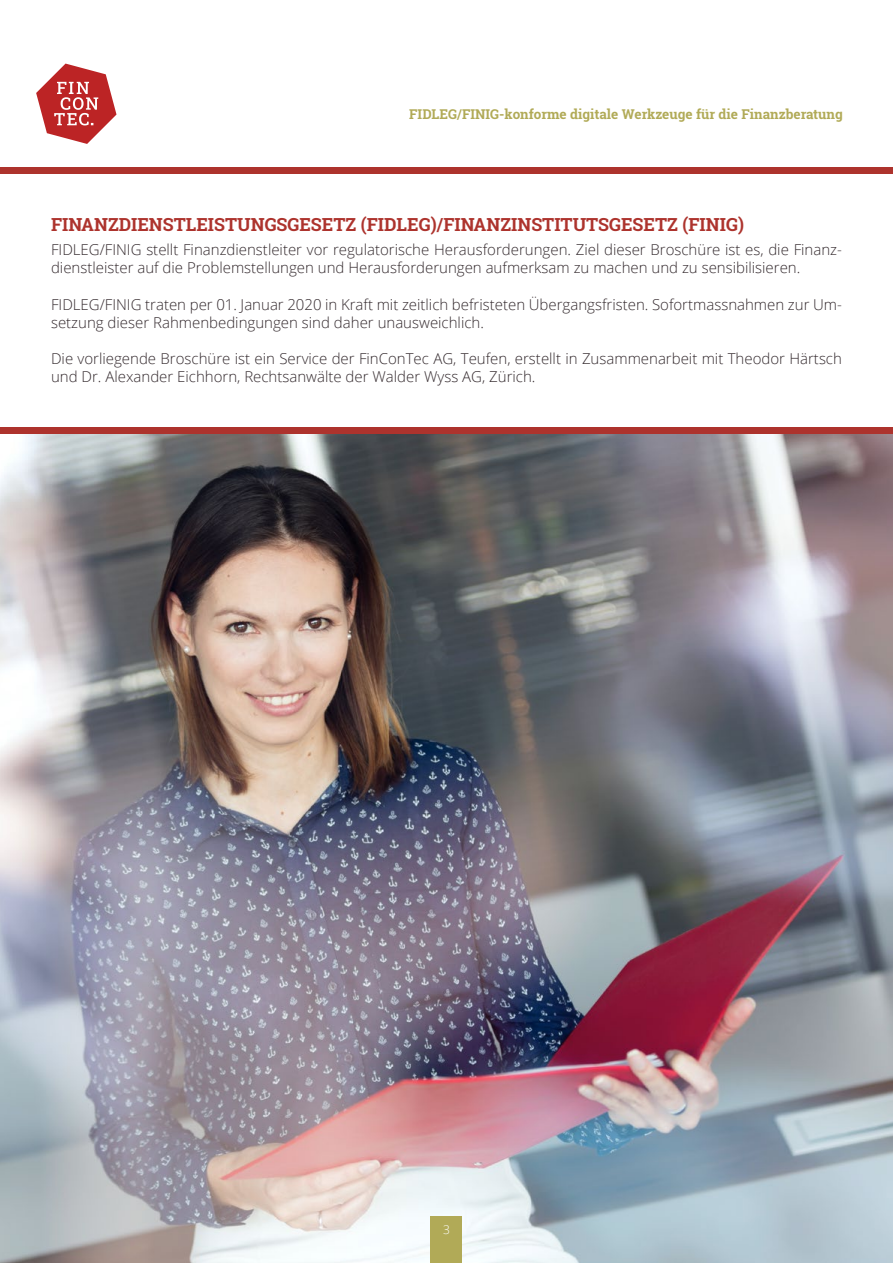
<style>
.page{position:relative;width:893px;height:1263px;background:#fff}
.page>*{position:absolute;margin:0;border:0;box-sizing:border-box;transform-origin:0 0}
.t1{font:700 18px "Roboto Slab";color:#ad332d}
.t2{font:300 15px/18px "Open Sans";color:#352b2f}
.t3{font:700 13.5px "Roboto Slab";color:#b1aa57}
.t4{font:300 12px "Open Sans";color:#fff}
</style>
<div class="page">
<img style="left:0;top:434px;width:893px;height:829px">
<div style="left:431px;top:1217px;width:31px;height:46px;background:#b1aa57"></div>
<svg style="left:36px;top:64px;width:81px;height:80px"></svg>
<div style="left:0;top:167px;width:893px;height:7px;background:#ad332d"></div>
<div style="left:0;top:427px;width:893px;height:7px;background:#ad332d"></div>
<p class="t3" style="left:409px;top:105px;width:435px">FIDLEG/FINIG-konforme digitale Werkzeuge für die Finanzberatung</p>
<p class="t1" style="left:51px;top:213px;width:695px">FINANZDIENSTLEISTUNGSGESETZ (FIDLEG)/FINANZINSTITUTSGESETZ (FINIG)</p>
<p class="t2" style="left:51px;top:241px;width:792px">FIDLEG/FINIG stellt Finanzdienstleiter vor regulatorische Herausforderungen. Ziel dieser Broschüre ist es, die Finanz&shy;dienstleister auf die Problemstellungen und Herausforderungen aufmerksam zu machen und zu sensibilisieren.</p>
<p class="t2" style="left:51px;top:295px;width:792px">FIDLEG/FINIG traten per 01. Januar 2020 in Kraft mit zeitlich befristeten Übergangsfristen. Sofortmassnahmen zur Um&shy;setzung dieser Rahmenbedingungen sind daher unausweichlich.</p>
<p class="t2" style="left:51px;top:349px;width:792px">Die vorliegende Broschüre ist ein Service der FinConTec AG, Teufen, erstellt in Zusammenarbeit mit Theodor Härtsch und Dr. Alexander Eichhorn, Rechtsanwälte der Walder Wyss AG, Zürich.</p>
<p class="t4" style="left:443px;top:1221px;width:8px">3</p>
</div>
